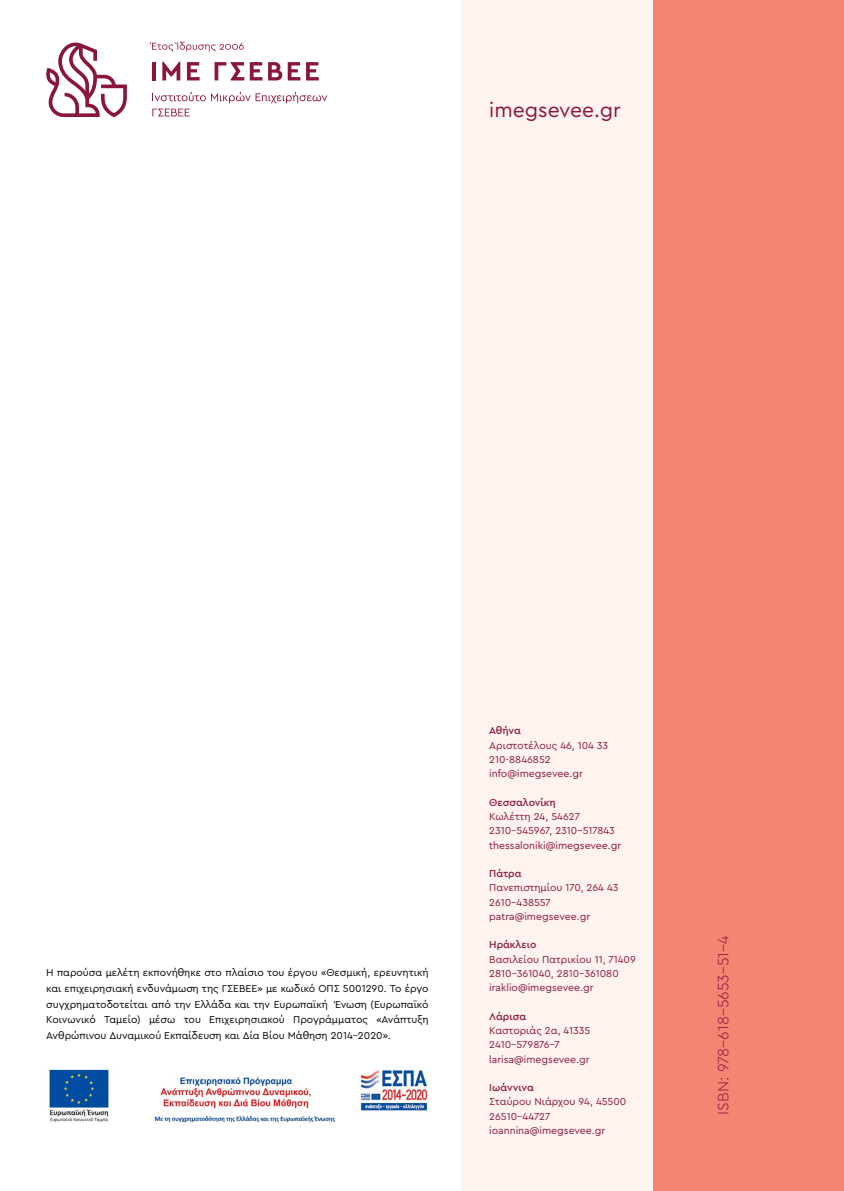
<style>
.page{position:relative;width:844px;height:1191px;background:#fff}
.page>*{position:absolute;margin:0;border:0;box-sizing:border-box;transform-origin:0 0}
.t1{font:21px "Cera Pro";color:#89163e}
.t2{font:300 15.75px "Cera Pro";color:#89163e}
.t3{font:10.5px/14.3px "Cera Pro";color:#89163e}
.t4{font:10.5px/15.8px "Cera Pro";color:#000;text-align:justify}
.t5{font:500 10.5px "Cera Pro";color:#89163e}
</style>
<div class="page">
<div style="left:652px;top:0;width:191px;height:1191px;background:#f58473"></div>
<div style="left:461px;top:0;width:191px;height:1191px;background:#fef3ef"></div>
<svg style="left:46px;top:42px;width:81px;height:75px"></svg>
<svg style="left:150px;top:42px;width:94px;height:9px"></svg>
<hr style="left:152px;top:62px;width:4px;height:18px;background:#89163e">
<svg style="left:162px;top:62px;width:18px;height:18px"></svg>
<svg style="left:187px;top:62px;width:12px;height:18px"></svg>
<svg style="left:214px;top:62px;width:30px;height:18px"></svg>
<svg style="left:250px;top:62px;width:12px;height:18px"></svg>
<svg style="left:268px;top:62px;width:32px;height:18px"></svg>
<svg style="left:306px;top:62px;width:12px;height:18px"></svg>
<svg style="left:152px;top:92px;width:175px;height:11px"></svg>
<svg style="left:152px;top:109px;width:38px;height:7px"></svg>
<img style="left:48px;top:1067px;width:380px;height:57px">
<h1 class="t1" style="left:489px;top:96px;width:133px">imegsevee.gr</h1>
<p class="t4" style="left:46px;top:964px;width:383px">Η παρούσα μελέτη εκπονήθηκε στο πλαίσιο του έργου «Θεσμική, ερευνητική και επιχειρησιακή ενδυνάμωση της ΓΣΕΒΕΕ» με κωδικό ΟΠΣ 5001290. Το έργο συγχρηματοδοτείται από την Ελλάδα και την Ευρωπαϊκή Ένωση (Ευρωπαϊκό Κοινωνικό Ταμείο) μέσω του Επιχειρησιακού Προγράμματος «Ανάπτυξη Ανθρώπινου Δυναμικού Εκπαίδευση και Δία Βίου Μάθηση 2014-2020».</p>
<p class="t5" style="left:489px;top:724px;width:33px">Αθήνα</p>
<p class="t3" style="left:489px;top:737px;width:120px">Αριστοτέλους 46, 104 33<br>210-8846852 info@imegsevee.gr</p>
<p class="t5" style="left:489px;top:795px;width:68px">Θεσσαλονίκη</p>
<p class="t3" style="left:489px;top:809px;width:133px">Κωλέττη 24, 54627<br>2310-545967, 2310-517843 thessaloniki@imegsevee.gr</p>
<p class="t5" style="left:489px;top:866px;width:34px">Πάτρα</p>
<p class="t3" style="left:489px;top:880px;width:131px">Πανεπιστημίου 170, 264 43<br>2610-438557 patra@imegsevee.gr</p>
<p class="t5" style="left:489px;top:938px;width:49px">Ηράκλειο</p>
<p class="t3" style="left:489px;top:951px;width:148px">Βασιλείου Πατρικίου 11, 71409<br>2810-361040, 2810-361080 iraklio@imegsevee.gr</p>
<p class="t5" style="left:489px;top:1009px;width:38px">Λάρισα</p>
<p class="t3" style="left:489px;top:1023px;width:103px">Καστοριάς 2α, 41335<br>2410-579876-7 larisa@imegsevee.gr</p>
<p class="t5" style="left:489px;top:1080px;width:46px">Ιωάννινα</p>
<p class="t3" style="left:489px;top:1094px;width:139px">Σταύρου Νιάρχου 94, 45500<br>26510-44727 ioannina@imegsevee.gr</p>
<h2 class="t2" style="left:712px;top:1114px;width:181px;rotate:-90deg">ISBN: 978-618-5653-51-4</h2>
</div>
